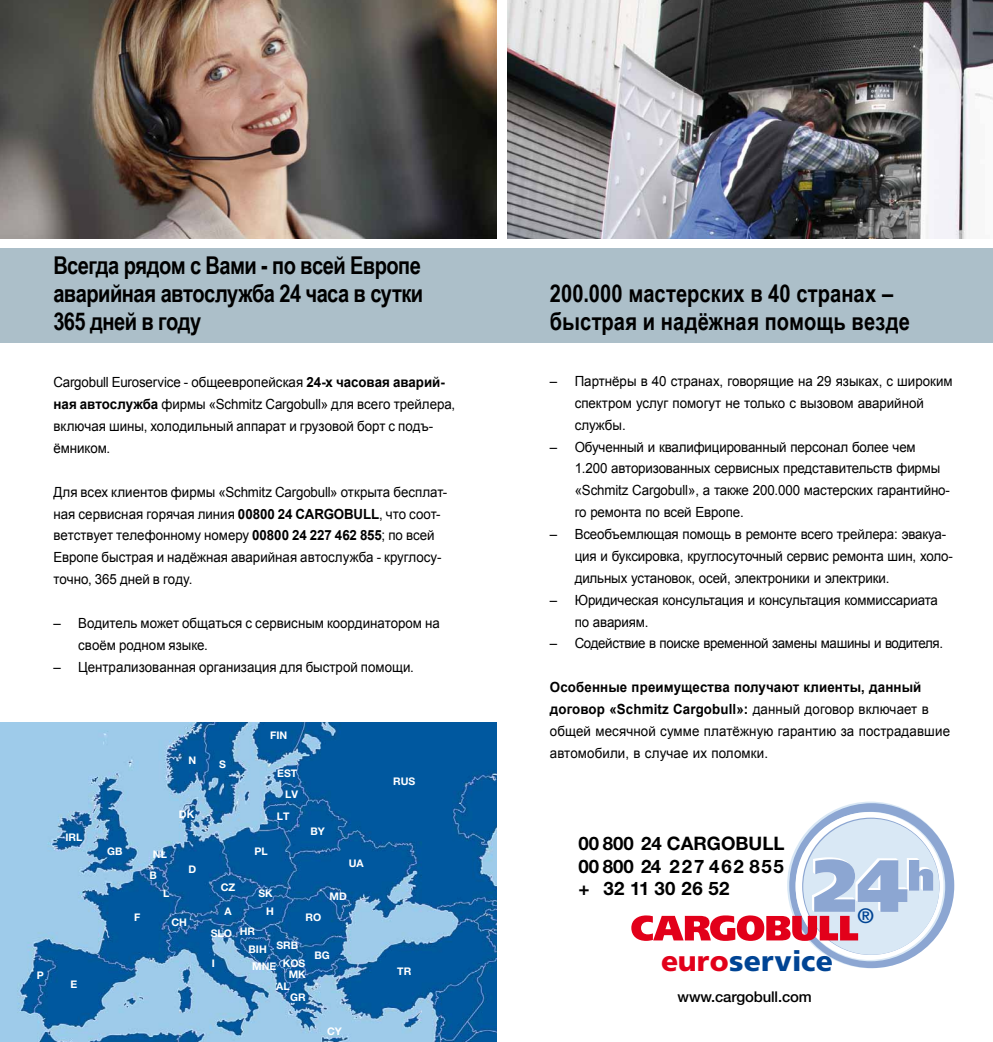
<style>
.page{position:relative;width:993px;height:1042px;background:#fff}
.page>*{position:absolute;margin:0;border:0;box-sizing:border-box;transform-origin:0 0}
.t1{font:900 28.35px "Frutiger LT Pro";letter-spacing:.005em;color:#004494}
.t2{font:700 24.5px/28px "Arial Narrow";color:#000;text-align:justify}
.t3{font:20.82px "Frutiger LT Pro";color:#004494}
.t4{font:700 18.55px/22.4px "Helvetica Neue LT Pro";color:#000;text-align:justify}
.t5{font:500 14.88px "Helvetica Neue LT Pro";letter-spacing:-.01em;color:#000}
.t6{font:14px/21.9px "Arial";letter-spacing:-.005em;color:#000;scale:.95 1}
.t7{font:14px "Arial";letter-spacing:-.025em;color:#000;scale:.95 1}
.t8{font:700 10.5px/20.8px "Helvetica Neue LT Pro";color:#fff}
.s1{font-weight:700}
.s2{color:#e2001a}
</style>
<div class="page">
<img style="left:0;top:723px;width:496px;height:319px">
<img style="left:507px;top:0;width:485px;height:238px">
<img style="left:0;top:0;width:496px;height:238px">
<div style="left:0;top:248px;width:992px;height:94px;background:#acbfc9"></div>
<svg style="left:788px;top:803px;width:166px;height:165px;background:#97afd7"></svg>
<svg style="left:794px;top:812px;width:149px;height:148px"></svg>
<div style="left:802px;top:818px;width:137px;height:137px;background:#d9e8f5;border-radius:50%"></div>
<svg style="left:631px;top:857px;width:301px;height:84px"></svg>
<h2 class="t2" style="left:53px;top:250px;width:371px">Всегда рядом с Вами - по всей Европе аварийная автослужба 24 часа в сутки 365 дней в году</h2>
<p class="t6" style="left:53px;top:371px;width:424px">Cargobull Euroservice - общеевропейская <span class="s1">24-х часовая аварий&shy;ная автослужба</span> фирмы «Schmitz Cargobull» для всего трейлера, включая шины, холодильный аппарат и грузовой борт с подъ&shy;ёмником.</p>
<p class="t6" style="left:53px;top:481px;width:416px">Для всех клиентов фирмы «Schmitz Cargobull» открыта бесплат&shy;ная сервисная горячая линия <span class="s1">00800 24 CARGOBULL</span>, что соот&shy;ветствует телефонному номеру <span class="s1">00800 24 227 462 855</span>; по всей Европе быстрая и надёжная аварийная автослужба - круглосу&shy;точно, 365 дней в году.</p>
<p class="t6" style="left:78px;top:612px;width:382px;text-indent:-25px">– Водитель может общаться с сервисным координатором на своём родном языке.</p>
<p class="t6" style="left:53px;top:656px;width:381px">– Централизованная организация для быстрой помощи.</p>
<p class="t8" style="left:65px;top:827px;width:18px">IRL</p>
<p class="t8" style="left:37px;top:965px;width:9px">P</p>
<p class="t8" style="left:70px;top:974px;width:8px">E</p>
<p class="t8" style="left:188px;top:749px;width:9px">N</p>
<p class="t8" style="left:107px;top:840px;width:17px">GB</p>
<p class="t8" style="left:179px;top:804px;width:17px">DK</p>
<p class="t8" style="left:134px;top:907px;width:8px">F</p>
<p class="t8" style="left:149px;top:844px;width:19px;text-indent:4px">NL<br>B</p>
<p class="t8" style="left:163px;top:882px;width:8px">L</p>
<p class="t8" style="left:188px;top:858px;width:9px">D</p>
<p class="t8" style="left:171px;top:912px;width:17px">CH</p>
<p class="t8" style="left:270px;top:725px;width:19px">FIN</p>
<p class="t8" style="left:219px;top:753px;width:8px">S</p>
<p class="t8" style="left:221px;top:876px;width:16px">CZ</p>
<p class="t8" style="left:224px;top:900px;width:9px">A</p>
<p class="t8" style="left:277px;top:762px;width:22px;text-align:right">EST<br>LV</p>
<p class="t8" style="left:277px;top:805px;width:14px">LT</p>
<p class="t8" style="left:254px;top:840px;width:15px">PL</p>
<p class="t8" style="left:258px;top:882px;width:16px">SK</p>
<p class="t8" style="left:266px;top:900px;width:9px">H</p>
<p class="t8" style="left:211px;top:922px;width:23px">SLO</p>
<p class="t8" style="left:240px;top:921px;width:17px">HR</p>
<p class="t8" style="left:310px;top:820px;width:16px">BY</p>
<p class="t8" style="left:349px;top:853px;width:16px">UA</p>
<p class="t8" style="left:305px;top:907px;width:17px">RO</p>
<p class="t8" style="left:329px;top:885px;width:19px">MD</p>
<p class="t8" style="left:212px;top:952px;width:5px">I</p>
<p class="t8" style="left:248px;top:938px;width:20px">BIH</p>
<p class="t8" style="left:276px;top:934px;width:23px">SRB</p>
<p class="t8" style="left:252px;top:954px;width:55px">MNE KOS</p>
<p class="t8" style="left:288px;top:963px;width:19px">MK</p>
<p class="t8" style="left:276px;top:975px;width:15px">AL</p>
<p class="t8" style="left:290px;top:987px;width:17px">GR</p>
<p class="t8" style="left:314px;top:944px;width:17px">BG</p>
<p class="t8" style="left:327px;top:1021px;width:16px">CY</p>
<p class="t8" style="left:393px;top:770px;width:24px">RUS</p>
<p class="t8" style="left:397px;top:961px;width:15px">TR</p>
<h2 class="t2" style="left:549px;top:278px;width:361px">200.000 мастерских в 40 странах – быстрая и надёжная помощь везде</h2>
<p class="t6" style="left:574px;top:370px;width:399px;text-indent:-25px">– Партнёры в 40 странах, говорящие на 29 языках, с широким спектром услуг помогут не только с вызовом аварийной службы.</p>
<p class="t6" style="left:574px;top:436px;width:396px;text-indent:-25px">– Обученный и квалифицированный персонал более чем 1.200 авторизованных сервисных представительств фирмы «Schmitz Cargobull», а также 200.000 мастерских гарантийно&shy;го ремонта по всей Европе.</p>
<p class="t6" style="left:574px;top:523px;width:399px;text-indent:-25px">– Всеобъемлющая помощь в ремонте всего трейлера: эвакуа&shy;ция и буксировка, круглосуточный сервис ремонта шин, холо&shy;дильных установок, осей, электроники и электрики.</p>
<p class="t6" style="left:574px;top:589px;width:383px;text-indent:-25px">– Юридическая консультация и консультация коммиссариата по авариям.</p>
<p class="t7" style="left:549px;top:634px;width:415px">– Содействие в поиске временной замены машины и водителя.</p>
<p class="t6" style="left:549px;top:676px;width:422px"><span class="s1">Особенные преимущества получают клиенты, данный договор «Schmitz Cargobull»:</span> данный договор включает в общей месячной сумме платёжную гарантию за пострадавшие автомобили, в случае их поломки.</p>
<h3 class="t4" style="left:578px;top:832px;width:207px">00 800 24 CARGOBULL 00 800 24 227 462 855 + 32 11 30 26 52</h3>
<h1 class="t1" style="left:660px;top:944px;width:174px"><span class="s2">euro</span>service</h1>
<p class="t5" style="left:677px;top:988px;width:136px">www.cargobull.com</p>
<h3 class="t3" style="left:856px;top:903px;width:19px">®</h3>
</div>
